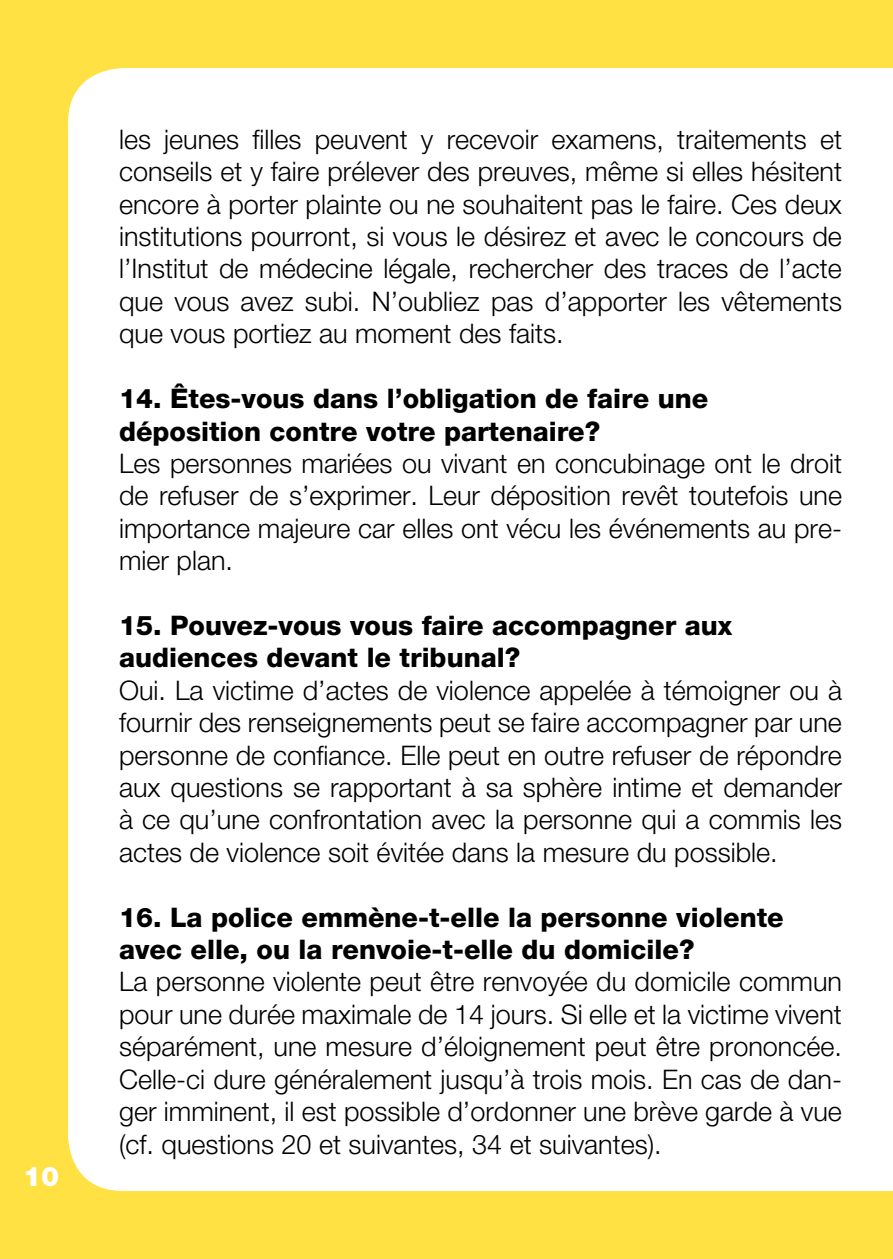
<style>
.page{position:relative;width:893px;height:1259px;background:#ffe144}
.page>*{position:absolute;margin:0;border:0;box-sizing:border-box;transform-origin:0 0}
.t1{font:300 27px/32.4px "Helvetica Neue LT";color:#000;text-align:justify}
.t2{font:800 27px/32.4px "Helvetica Neue LT";color:#000}
.t3{font:900 27px "Helvetica Neue LT";color:#fff}
</style>
<div class="page">
<div style="left:68px;top:68px;width:825px;height:1123px;background:#fff"></div>
<p class="t3" style="left:23px;top:1160px;width:38px">10</p>
<p class="t1" style="left:119px;top:122px;width:724px">les jeunes filles peuvent y recevoir examens, traitements et conseils et y faire prélever des preuves, même si elles hésitent encore à porter plainte ou ne souhaitent pas le faire. Ces deux institutions pourront, si vous le désirez et avec le concours de l’Institut de médecine légale, rechercher des traces de l’acte que vous avez subi. N’oubliez pas d’apporter les vêtements que vous portiez au moment des faits.</p>
<p class="t2" style="left:119px;top:382px;width:591px">14. Êtes-vous dans l’obligation de faire une déposition contre votre partenaire?</p>
<p class="t1" style="left:119px;top:446px;width:724px">Les personnes mariées ou vivant en concubinage ont le droit de refuser de s’exprimer. Leur déposition revêt toutefois une importance majeure car elles ont vécu les événements au pre&shy;mier plan.</p>
<p class="t2" style="left:119px;top:609px;width:615px">15. Pouvez-vous vous faire accompagner aux audiences devant le tribunal?</p>
<p class="t1" style="left:119px;top:673px;width:724px">Oui. La victime d’actes de violence appelée à témoigner ou à fournir des renseignements peut se faire accompagner par une personne de confiance. Elle peut en outre refuser de répondre aux questions se rapportant à sa sphère intime et demander à ce qu’une confrontation avec la personne qui a commis les actes de violence soit évitée dans la mesure du possible.</p>
<p class="t2" style="left:119px;top:900px;width:666px">16. La police emmène-t-elle la personne violente avec elle, ou la renvoie-t-elle du domicile?</p>
<p class="t1" style="left:119px;top:965px;width:724px">La personne violente peut être renvoyée du domicile commun pour une durée maximale de 14 jours. Si elle et la victime vivent séparément, une mesure d’éloignement peut être prononcée.<br>Celle-ci dure généralement jusqu’à trois mois. En cas de dan&shy;ger imminent, il est possible d’ordonner une brève garde à vue (cf. questions 20 et suivantes, 34 et suivantes).</p>
</div>
